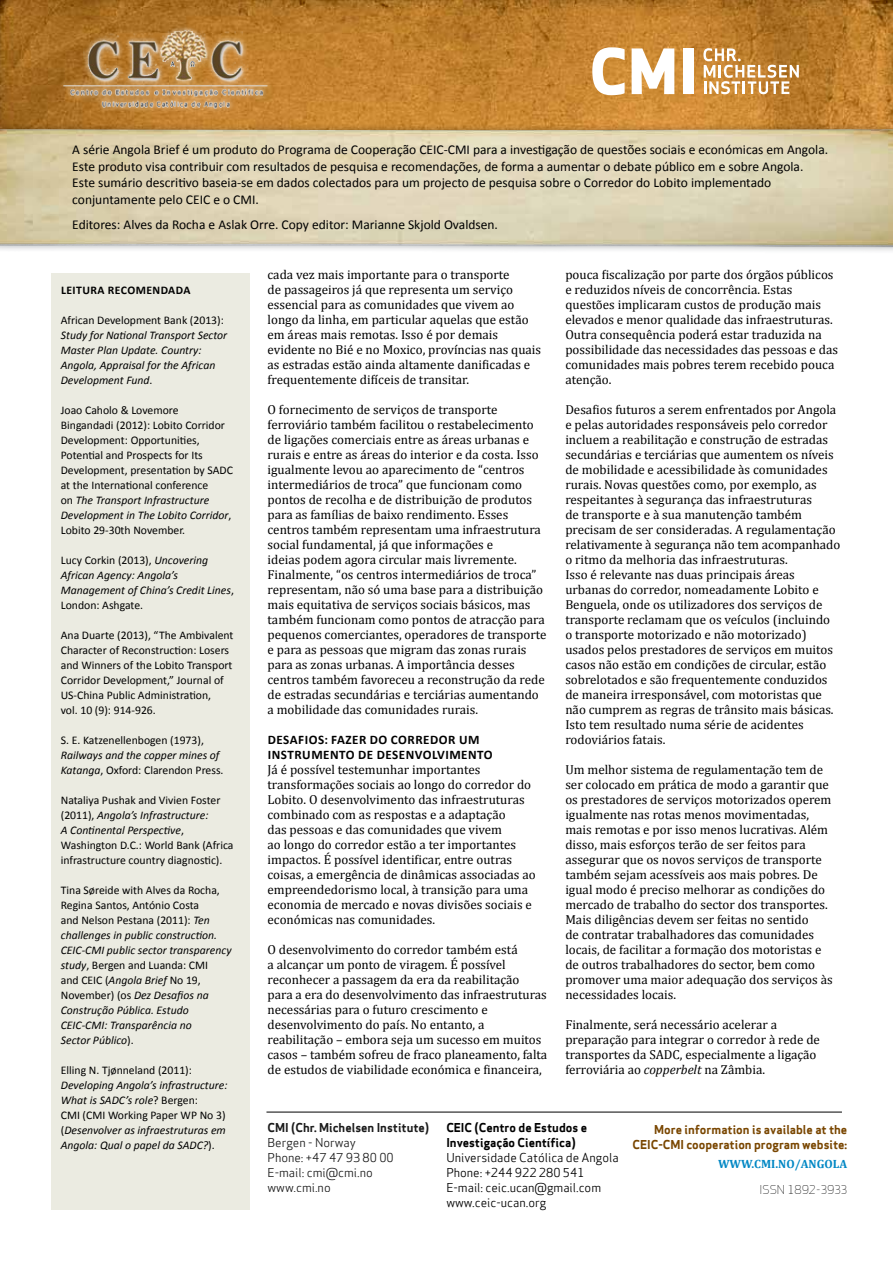
<style>
.page{position:relative;width:893px;height:1263px;background:#fff}
.page>*{position:absolute;margin:0;border:0;box-sizing:border-box;transform-origin:0 0}
.t1{font:13.5px/16.5px "Calibri";color:#000}
.t2{font:13.05px/15px "Cambria";color:#000}
.t3{font:700 13.05px/15px "Calibri";letter-spacing:.04em;color:#000}
.t4{font:12px/15px "Apex Sans Book T";color:#000}
.t5{font:12px/15px "Apex Sans Bold T";color:#000}
.t6{font:12px/15px "Apex Sans Bold T";color:#794600;text-align:right}
.t7{font:700 12px "Cambria";color:#0087c4}
.t8{font:12px "Apex Sans Light T";color:#000}
.t9{font:italic 11.7px/15px "Calibri";color:#000}
.t10{font:11.7px/15px "Calibri";color:#000}
.t11{font:700 11.7px "Calibri";letter-spacing:.04em;color:#000}
.s1{font-style:italic}
.s2{font-style:normal}
</style>
<div class="page">
<img style="left:0;top:0;width:893px;height:124px">
<img style="left:0;top:124px;width:893px;height:127px">
<img style="left:0;top:129px;width:893px;height:116px">
<hr style="left:266px;top:1112px;width:576px;height:1px;background:#000">
<div style="left:47px;top:16px;width:243px;height:108px;background:#000;opacity:.75"></div>
<svg style="left:703px;top:48px;width:96px;height:46px"></svg>
<svg style="left:592px;top:47px;width:33px;height:48px"></svg>
<svg style="left:632px;top:48px;width:42px;height:46px"></svg>
<div style="left:683px;top:48px;width:10px;height:46px;background:#fff"></div>
<div style="left:51px;top:273px;width:199px;height:936px;background:#ebebe1"></div>
<p class="t1" style="left:72px;top:142px;width:757px">A série Angola Brief é um produto do Programa de Cooperação CEIC-CMI para a investigação de questões sociais e económicas em Angola.<br>Este produto visa contribuir com resultados de pesquisa e recomendações, de forma a aumentar o debate público em e sobre Angola.<br>Este sumário descritivo baseia-se em dados colectados para um projecto de pesquisa sobre o Corredor do Lobito implementado conjuntamente pelo CEIC e o CMI.</p>
<p class="t1" style="left:72px;top:216px;width:427px">Editores: Alves da Rocha e Aslak Orre. Copy editor: Marianne Skjold Ovaldsen.</p>
<p class="t2" style="left:268px;top:267px;width:275px">cada vez mais importante para o transporte<br>de passageiros já que representa um serviço essencial para as comunidades que vivem ao longo da linha, em particular aquelas que estão em áreas mais remotas. Isso é por demais evidente no Bié e no Moxico, províncias nas quais as estradas estão ainda altamente danificadas e frequentemente difíceis de transitar.</p>
<p class="t2" style="left:268px;top:402px;width:280px">O fornecimento de serviços de transporte ferroviário também facilitou o restabelecimento de ligações comerciais entre as áreas urbanas e rurais e entre as áreas do interior e da costa. Isso igualmente levou ao aparecimento de “centros intermediários de troca” que funcionam como pontos de recolha e de distribuição de produtos para as famílias de baixo rendimento. Esses centros também representam uma infraestrutura social fundamental, já que informações e<br>ideias podem agora circular mais livremente.<br>Finalmente, “os centros intermediários de troca” representam, não só uma base para a distribuição mais equitativa de serviços sociais básicos, mas também funcionam como pontos de atracção para pequenos comerciantes, operadores de transporte e para as pessoas que migram das zonas rurais para as zonas urbanas. A importância desses centros também favoreceu a reconstrução da rede de estradas secundárias e terciárias aumentando a mobilidade das comunidades rurais.</p>
<p class="t3" style="left:268px;top:732px;width:226px">DESAFIOS: FAZER DO CORREDOR UM<br>INSTRUMENTO DE DESENVOLVIMENTO</p>
<p class="t2" style="left:268px;top:762px;width:270px">Já é possível testemunhar importantes transformações sociais ao longo do corredor do Lobito. O desenvolvimento das infraestruturas combinado com as respostas e a adaptação<br>das pessoas e das comunidades que vivem<br>ao longo do corredor estão a ter importantes impactos. É possível identificar, entre outras coisas, a emergência de dinâmicas associadas ao empreendedorismo local, à transição para uma economia de mercado e novas divisões sociais e económicas nas comunidades.</p>
<p class="t2" style="left:268px;top:942px;width:281px">O desenvolvimento do corredor também está<br>a alcançar um ponto de viragem. É possível reconhecer a passagem da era da reabilitação para a era do desenvolvimento das infraestruturas necessárias para o futuro crescimento e desenvolvimento do país. No entanto, a reabilitação – embora seja um sucesso em muitos casos – também sofreu de fraco planeamento, falta de estudos de viabilidade económica e financeira,</p>
<p class="t2" style="left:565px;top:267px;width:274px">pouca fiscalização por parte dos órgãos públicos e reduzidos níveis de concorrência. Estas questões implicaram custos de produção mais elevados e menor qualidade das infraestruturas.<br>Outra consequência poderá estar traduzida na possibilidade das necessidades das pessoas e das comunidades mais pobres terem recebido pouca atenção.</p>
<p class="t2" style="left:565px;top:402px;width:277px">Desafios futuros a serem enfrentados por Angola e pelas autoridades responsáveis pelo corredor incluem a reabilitação e construção de estradas secundárias e terciárias que aumentem os níveis de mobilidade e acessibilidade às comunidades rurais. Novas questões como, por exemplo, as respeitantes à segurança das infraestruturas<br>de transporte e à sua manutenção também precisam de ser consideradas. A regulamentação relativamente à segurança não tem acompanhado o ritmo da melhoria das infraestruturas.<br>Isso é relevante nas duas principais áreas urbanas do corredor, nomeadamente Lobito e Benguela, onde os utilizadores dos serviços de transporte reclamam que os veículos (incluindo<br>o transporte motorizado e não motorizado) usados pelos prestadores de serviços em muitos casos não estão em condições de circular, estão sobrelotados e são frequentemente conduzidos de maneira irresponsável, com motoristas que não cumprem as regras de trânsito mais básicas.<br>Isto tem resultado numa série de acidentes rodoviários fatais.</p>
<p class="t2" style="left:565px;top:762px;width:269px">Um melhor sistema de regulamentação tem de ser colocado em prática de modo a garantir que os prestadores de serviços motorizados operem igualmente nas rotas menos movimentadas, mais remotas e por isso menos lucrativas. Além disso, mais esforços terão de ser feitos para assegurar que os novos serviços de transporte também sejam acessíveis aos mais pobres. De igual modo é preciso melhorar as condições do mercado de trabalho do sector dos transportes.<br>Mais diligências devem ser feitas no sentido<br>de contratar trabalhadores das comunidades locais, de facilitar a formação dos motoristas e de outros trabalhadores do sector, bem como promover uma maior adequação dos serviços às necessidades locais.</p>
<p class="t2" style="left:565px;top:1017px;width:256px">Finalmente, será necessário acelerar a preparação para integrar o corredor à rede de transportes da SADC, especialmente a ligação ferroviária ao <span class="s1">copperbelt</span> na Zâmbia.</p>
<p class="t11" style="left:61px;top:283px;width:131px">LEITURA RECOMENDADA</p>
<p class="t10" style="left:61px;top:313px;width:165px">African Development Bank (2013):</p>
<p class="t9" style="left:61px;top:327px;width:168px">Study for National Transport Sector<br>Master Plan Update. Country:<br>Angola, Appraisal for the African<br>Development Fund<span class="s2">.</span></p>
<p class="t10" style="left:61px;top:403px;width:174px">Joao Caholo &amp; Lovemore<br>Bingandadi (2012): Lobito Corridor<br>Development: Opportunities,<br>Potential and Prospects for Its<br>Development, presentation by SADC at the International conference<br>on <span class="s1">The Transport Infrastructure<br>Development in The Lobito Corridor</span>,<br>Lobito 29-30th November.</p>
<p class="t9" style="left:61px;top:552px;width:175px"><span class="s2">Lucy Corkin (2013),</span> Uncovering<br>African Agency: Angola’s<br>Management of China’s Credit Lines<span class="s2">,<br>London: Ashgate.</span></p>
<p class="t10" style="left:61px;top:628px;width:174px">Ana Duarte (2013), “The Ambivalent Character of Reconstruction: Losers and Winners of the Lobito Transport Corridor Development,” Journal of US-China Public Administration,<br>vol. 10 (9): 914-926.</p>
<p class="t10" style="left:61px;top:733px;width:145px">S. E. Katzenellenbogen (1973),</p>
<p class="t9" style="left:61px;top:747px;width:164px">Railways and the copper mines of<br>Katanga<span class="s2">, Oxford: Clarendon Press.</span></p>
<p class="t10" style="left:61px;top:793px;width:174px">Nataliya Pushak and Vivien Foster (2011), <span class="s1">Angola’s Infrastructure:<br>A Continental Perspective</span>, Washington D.C.: World Bank (Africa infrastructure country diagnostic).</p>
<p class="t9" style="left:61px;top:882px;width:172px"><span class="s2">Tina Søreide with Alves da Rocha,<br>Regina Santos, António Costa<br>and Nelson Pestana (2011):</span> Ten challenges in public construction.<br>CEIC-CMI public sector transparency study<span class="s2">, Bergen and Luanda: CMI<br>and CEIC (</span>Angola Brief <span class="s2">No 19,<br>November) (os</span> Dez Desafios na<br>Construção Pública. Estudo<br>CEIC-CMI: Transparência no<br>Sector Público<span class="s2">).</span></p>
<p class="t10" style="left:61px;top:1063px;width:133px">Elling N. Tjønneland (2011):</p>
<p class="t9" style="left:61px;top:1077px;width:168px">Developing Angola’s infrastructure:<br>What is SADC’s role<span class="s2">? Bergen:<br>CMI (CMI Working Paper WP No 3) (</span>Desenvolver as infraestruturas em<br>Angola: Qual o papel da SADC?<span class="s2">).</span></p>
<p class="t5" style="left:268px;top:1119px;width:163px">CMI (Chr. Michelsen Institute)</p>
<p class="t4" style="left:268px;top:1134px;width:128px">Bergen - Norway<br>Phone: +47 47 93 80 00<br>E-mail: cmi@cmi.no www.cmi.no</p>
<p class="t5" style="left:446px;top:1119px;width:142px">CEIC (Centro de Estudos e<br>Investigação Científica)</p>
<p class="t4" style="left:446px;top:1149px;width:174px">Universidade Católica de Angola<br>Phone: +244 922 280 541<br>E-mail: ceic.ucan@gmail.com www.ceic-ucan.org</p>
<p class="t6" style="left:633px;top:1122px;width:216px">More information is available at the<br>CEIC-CMI cooperation program website:</p>
<p class="t7" style="left:718px;top:1156px;width:131px">WWW.CMI.NO/ANGOLA</p>
<p class="t8" style="left:760px;top:1182px;width:89px">ISSN 1892-3933</p>
</div>
